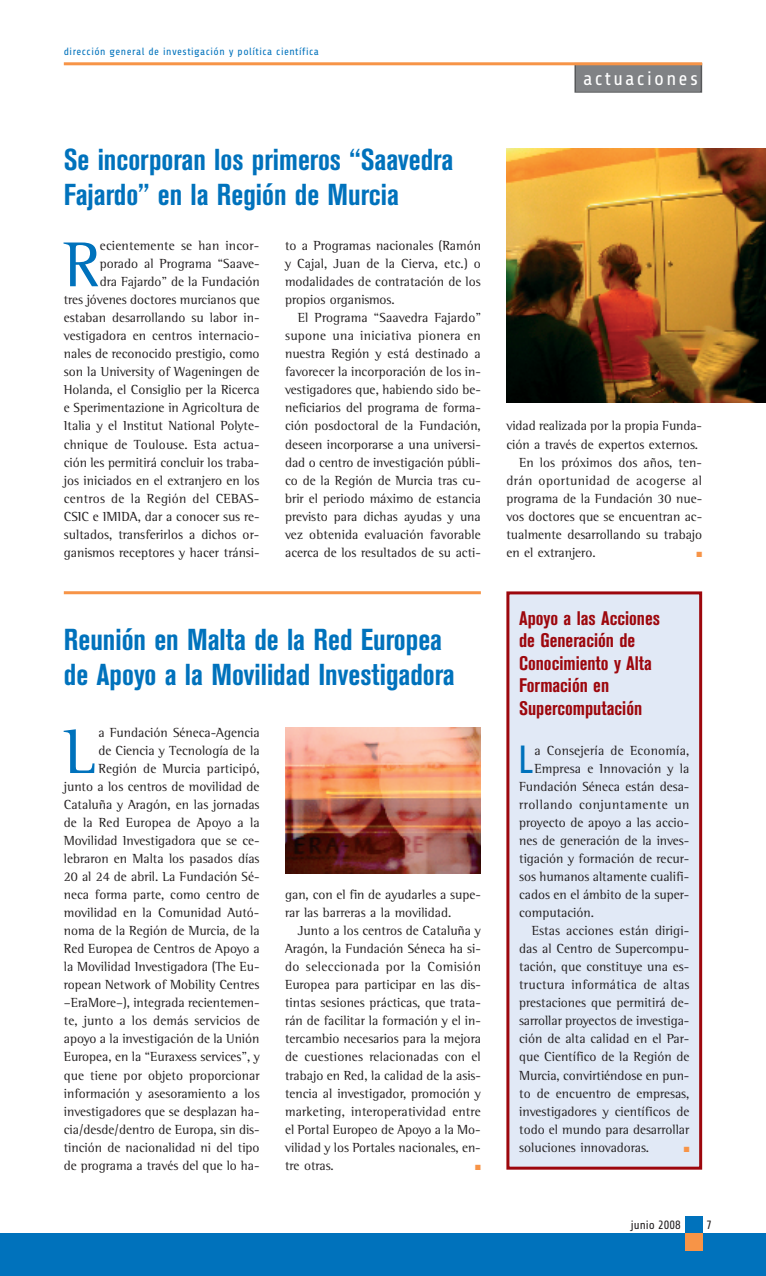
<style>
.page{position:relative;width:766px;height:1276px;background:#fff}
.page>*{position:absolute;margin:0;border:0;box-sizing:border-box;transform-origin:0 0}
.t1{font:64.95px "Rotis Semi Serif";color:#0072bc}
.t2{font:condensed 38.85px "Akzidenz Grotesk BE";color:#0072bc}
.t3{font:700 condensed 30px/34.5px "Akzidenz Grotesk BE";color:#0072bc}
.t4{font:700 condensed 19.5px/22.5px "Akzidenz Grotesk BE";color:#9d070d}
.t5{font:19.5px "Share";letter-spacing:.115em;color:#fff}
.t6{font:13.5px/18px "Rotis Semi Serif";color:#231f20;text-align:justify}
.t7{font:13.5px "Rotis Semi Serif";letter-spacing:.025em;color:#231f20}
.t8{font:13.5px "Rotis Semi Serif";letter-spacing:.02em;color:#231f20}
.t9{font:13.5px "Rotis Semi Serif";letter-spacing:.035em;color:#231f20}
.t10{font:12px "Share";color:#231f20}
.t11{font:10.5px "Share";letter-spacing:.045em;color:#0072bc}
.t12{font:7.5px "Zapf Dingbats";color:#f79447}
</style>
<div class="page">
<div style="left:576px;top:64px;width:124px;height:27px;background:#808285"></div>
<div style="left:574px;top:63px;width:128px;height:30px;border:2px solid #57585a"></div>
<hr style="left:64px;top:62px;width:638px;height:3px;background:#f79447">
<div style="left:0;top:1233px;width:765px;height:43px;background:#0072bc"></div>
<div style="left:685px;top:1216px;width:17px;height:17px;background:#0072bc"></div>
<div style="left:685px;top:1233px;width:17px;height:17px;background:#f79447"></div>
<hr style="left:64px;top:591px;width:416px;height:3px;background:#f79447">
<div style="left:507px;top:593px;width:193px;height:575px;background:#e1e9f6"></div>
<div style="left:506px;top:591px;width:196px;height:578px;border:3px solid #9d070d"></div>
<img style="left:506px;top:149px;width:259px;height:254px">
<img style="left:285px;top:727px;width:195px;height:146px">
<p class="t11" style="left:64px;top:46px;width:256px">dirección general de investigación y política científica</p>
<h3 class="t5" style="left:583px;top:68px;width:116px">actuaciones</h3>
<h3 class="t3" style="left:64px;top:145px;width:391px">Se incorporan los primeros “Saavedra<br>Fajardo” en la Región de Murcia</h3>
<p class="t6" style="left:64px;top:238px;width:197px;text-align:right">ecientemente se han incor&shy;porado al Programa “Saave-<br>dra Fajardo” de la Fundación<br>tres jóvenes doctores murcianos que estaban desarrollando su labor in&shy;vestigadora en centros internacio&shy;nales de reconocido prestigio, como son la University of Wageningen de Holanda, el Consiglio per la Ricerca e Sperimentazione in Agricoltura de Italia y el Institut National Polyte&shy;chnique de Toulouse. Esta actua&shy;ción les permitirá concluir los traba&shy;jos iniciados en el extranjero en los centros de la Región del CEBAS-CSIC e IMIDA, dar a conocer sus re&shy;sultados, transferirlos a dichos or&shy;ganismos receptores y hacer tránsi-</p>
<p class="t6" style="left:285px;top:238px;width:197px">to a Programas nacionales (Ramón y Cajal, Juan de la Cierva, etc.) o modalidades de contratación de los propios organismos.</p>
<h1 class="t1" style="left:64px;top:242px;width:38px">R</h1>
<p class="t6" style="left:285px;top:310px;width:197px;text-indent:13px">El Programa “Saavedra Fajardo” supone una iniciativa pionera en nuestra Región y está destinado a favorecer la incorporación de los in&shy;vestigadores que, habiendo sido be&shy;neficiarios del programa de forma&shy;ción posdoctoral de la Fundación, deseen incorporarse a una universi&shy;dad o centro de investigación públi&shy;co de la Región de Murcia tras cu&shy;brir el periodo máximo de estancia previsto para dichas ayudas y una vez obtenida evaluación favorable acerca de los resultados de su acti-</p>
<h3 class="t3" style="left:64px;top:625px;width:392px">Reunión en Malta de la Red Europea de Apoyo a la Movilidad Investigadora</h3>
<p class="t6" style="left:64px;top:725px;width:197px;text-align:right">a Fundación Séneca-Agencia<br>de Ciencia y Tecnología de la Región de Murcia participó,<br>junto a los centros de movilidad de Cataluña y Aragón, en las jornadas de la Red Europea de Apoyo a la Movilidad Investigadora que se ce&shy;lebraron en Malta los pasados días 20 al 24 de abril. La Fundación Sé&shy;neca forma parte, como centro de movilidad en la Comunidad Autó&shy;noma de la Región de Murcia, de la Red Europea de Centros de Apoyo a la Movilidad Investigadora (The Eu&shy;ropean Network of Mobility Centres –EraMore–), integrada recientemen&shy;te, junto a los demás servicios de apoyo a la investigación de la Unión Europea, en la “Euraxess services”, y que tiene por objeto proporcionar información y asesoramiento a los investigadores que se desplazan ha&shy;cia/desde/dentro de Europa, sin dis&shy;tinción de nacionalidad ni del tipo de programa a través del que lo ha-</p>
<h1 class="t1" style="left:64px;top:729px;width:33px">L</h1>
<p class="t6" style="left:285px;top:887px;width:197px">gan, con el fin de ayudarles a supe&shy;rar las barreras a la movilidad.</p>
<p class="t6" style="left:285px;top:923px;width:197px;text-indent:13px">Junto a los centros de Cataluña y Aragón, la Fundación Séneca ha si&shy;do seleccionada por la Comisión Europea para participar en las dis&shy;tintas sesiones prácticas, que trata&shy;rán de facilitar la formación y el in&shy;tercambio necesarios para la mejora de cuestiones relacionadas con el trabajo en Red, la calidad de la asis&shy;tencia al investigador, promoción y marketing, interoperatividad entre el Portal Europeo de Apoyo a la Mo&shy;vilidad y los Portales nacionales, en&shy;tre otras.</p>
<p class="t12" style="left:475px;top:1162px;width:7px">■</p>
<p class="t6" style="left:506px;top:418px;width:197px">vidad realizada por la propia Funda-</p>
<p class="t6" style="left:506px;top:436px;width:193px">ción a través de expertos externos.</p>
<p class="t6" style="left:519px;top:454px;width:184px">En los próximos dos años, ten-</p>
<p class="t7" style="left:506px;top:475px;width:197px">drán oportunidad de acogerse al</p>
<p class="t6" style="left:506px;top:490px;width:197px">programa de la Fundación 30 nue-</p>
<p class="t6" style="left:506px;top:508px;width:197px">vos doctores que se encuentran ac-</p>
<p class="t6" style="left:506px;top:526px;width:197px">tualmente desarrollando su trabajo</p>
<p class="t6" style="left:506px;top:544px;width:91px">en el extranjero.</p>
<p class="t12" style="left:696px;top:550px;width:7px">■</p>
<h3 class="t4" style="left:519px;top:608px;width:142px">Apoyo a las Acciones de Generación de<br>Conocimiento y Alta<br>Formación en<br>Supercomputación</h3>
<h2 class="t2" style="left:519px;top:745px;width:15px">L</h2>
<p class="t6" style="left:534px;top:743px;width:156px">a Consejería de Economía,</p>
<p class="t6" style="left:534px;top:761px;width:156px">Empresa e Innovación y la</p>
<p class="t6" style="left:519px;top:779px;width:172px">Fundación Séneca están desa-</p>
<p class="t9" style="left:519px;top:800px;width:172px">rrollando conjuntamente un</p>
<p class="t6" style="left:519px;top:815px;width:172px">proyecto de apoyo a las accio-</p>
<p class="t6" style="left:519px;top:833px;width:172px">nes de generación de la inves-</p>
<p class="t6" style="left:519px;top:851px;width:172px">tigación y formación de recur-</p>
<p class="t6" style="left:519px;top:869px;width:171px">sos humanos altamente cualifi-</p>
<p class="t6" style="left:519px;top:887px;width:172px">cados en el ámbito de la super-</p>
<p class="t6" style="left:519px;top:905px;width:76px">computación.</p>
<p class="t6" style="left:531px;top:923px;width:159px">Estas acciones están dirigi-</p>
<p class="t6" style="left:519px;top:941px;width:172px">das al Centro de Supercompu-</p>
<p class="t6" style="left:519px;top:959px;width:172px">tación, que constituye una es-</p>
<p class="t8" style="left:519px;top:980px;width:172px">tructura informática de altas</p>
<p class="t6" style="left:519px;top:995px;width:172px">prestaciones que permitirá de-</p>
<p class="t6" style="left:519px;top:1013px;width:172px">sarrollar proyectos de investiga-</p>
<p class="t6" style="left:519px;top:1031px;width:172px">ción de alta calidad en el Par-</p>
<p class="t6" style="left:519px;top:1049px;width:172px">que Científico de la Región de</p>
<p class="t6" style="left:519px;top:1067px;width:172px">Murcia, convirtiéndose en pun-</p>
<p class="t6" style="left:519px;top:1085px;width:172px">to de encuentro de empresas,</p>
<p class="t6" style="left:519px;top:1103px;width:172px">investigadores y científicos de</p>
<p class="t6" style="left:519px;top:1121px;width:172px">todo el mundo para desarrollar</p>
<p class="t6" style="left:519px;top:1139px;width:131px">soluciones innovadoras.</p>
<p class="t12" style="left:683px;top:1144px;width:7px">■</p>
<p class="t10" style="left:630px;top:1218px;width:51px">junio 2008</p>
<p class="t10" style="left:706px;top:1218px;width:7px">7</p>
</div>
